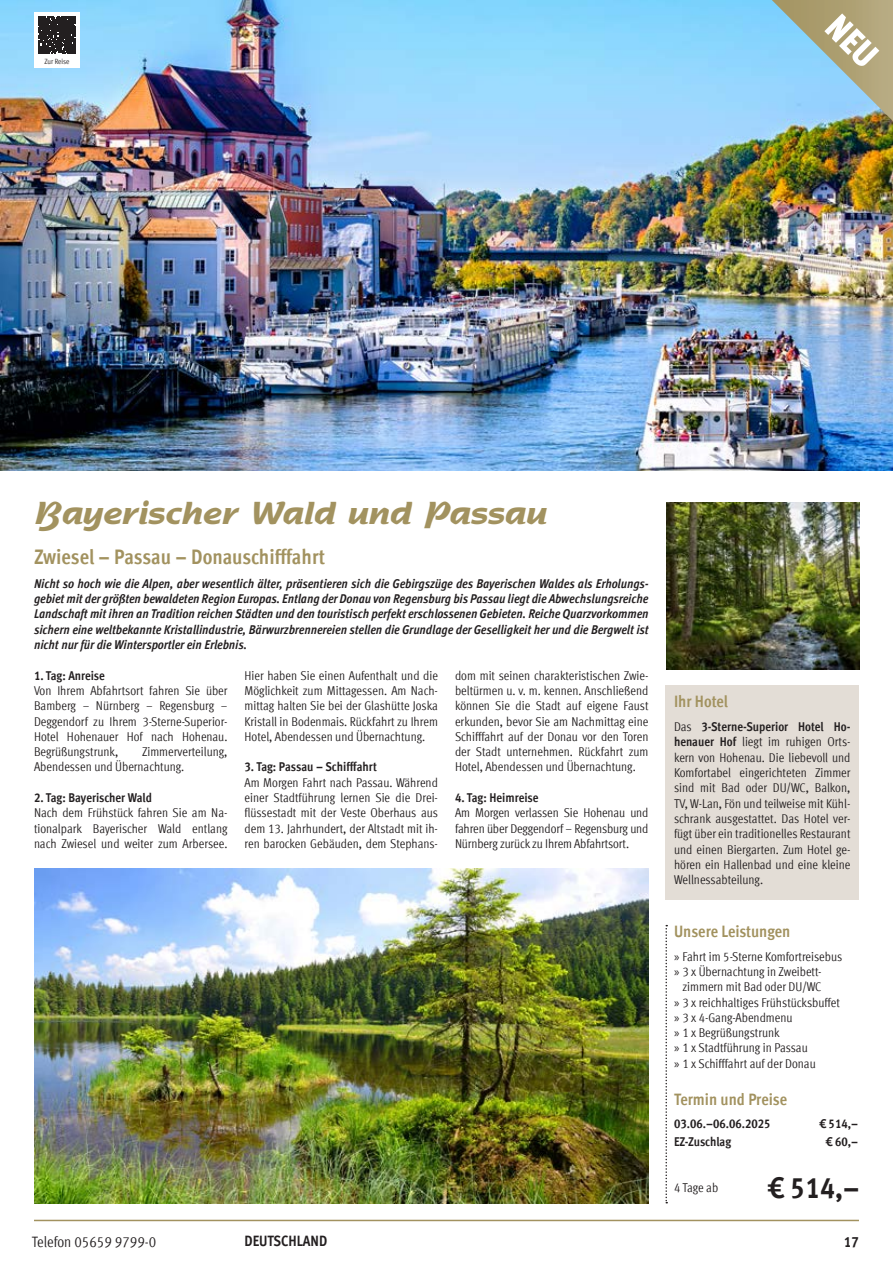
<style>
.page{position:relative;width:893px;height:1263px;background:#fff}
.page>*{position:absolute;margin:0;border:0;box-sizing:border-box;transform-origin:0 0}
.t1{font:700 33px "Agfa Nadianne";color:#a2925f}
.t2{font:700 condensed 30px "Meta Offc";color:#231f20}
.t3{font:700 condensed 21px "Meta Offc";color:#a2925f}
.t4{font:700 condensed 16.5px "Meta Offc";color:#a2925f}
.t5{font:condensed 15px "Meta Offc";color:#231f20}
.t6{font:700 condensed 15px "Meta Offc";color:#231f20}
.t7{font:condensed 12.75px/15.3px "Meta Offc";letter-spacing:-.005em;color:#231f20;text-align:justify}
.t8{font:italic 700 condensed 12.75px/15.3px "Meta Offc";color:#231f20;text-align:justify}
.t9{font:700 condensed 12.75px "Meta Offc";color:#231f20}
.t10{font:condensed 7.5px "Meta Offc";letter-spacing:-.01em;color:#231f20}
.s1{font-weight:700}
.s2{font-family:"Myriad Pro";font-stretch:normal}
</style>
<div class="page">
<hr style="left:34px;top:1220px;width:825px;height:1px;background:#a2925f">
<svg style="left:665px;top:925px;width:2px;height:278px"></svg>
<img style="left:34px;top:869px;width:614px;height:334px">
<img style="left:0;top:0;width:893px;height:471px">
<img style="left:666px;top:502px;width:194px;height:167px">
<div style="left:665px;top:685px;width:194px;height:214px;background:#e3ddd6"></div>
<div style="left:34px;top:12px;width:46px;height:55px;background:#fff"></div>
<svg style="left:38px;top:16px;width:38px;height:38px"></svg>
<svg style="left:772px;top:0;width:121px;height:121px"></svg>
<p class="t10" style="left:45px;top:57px;width:26px">Zur Reise</p>
<h1 class="t1" style="left:34px;top:492px;width:515px">Bayerischer Wald und Passau</h1>
<h3 class="t3" style="left:34px;top:544px;width:293px">Zwiesel – Passau – Donauschifffahrt</h3>
<p class="t8" style="left:34px;top:576px;width:616px">Nicht so hoch wie die Alpen, aber wesentlich älter, präsentieren sich die Gebirgszüge des Bayerischen Waldes als Erholungs&shy;gebiet mit der größten bewaldeten Region Europas. Entlang der Donau von Regensburg bis Passau liegt die Abwechslungsreiche Landschaft mit ihren an Tradition reichen Städten und den touristisch perfekt erschlossenen Gebieten. Reiche Quarzvorkommen sichern eine weltbekannte Kristallindustrie, Bärwurzbrennereien stellen die Grundlage der Geselligkeit her und die Bergwelt ist nicht nur für die Wintersportler ein Erlebnis.</p>
<p class="t7" style="left:244px;top:668px;width:195px">Hier haben Sie einen Aufenthalt und die Möglichkeit zum Mittagessen. Am Nach&shy;mittag halten Sie bei der Glashütte Joska Kristall in Bodenmais. Rückfahrt zu Ihrem Hotel, Abendessen und Übernachtung.</p>
<p class="t9" style="left:244px;top:759px;width:134px">3. Tag: Passau – Schifffahrt</p>
<p class="t7" style="left:244px;top:775px;width:195px">Am Morgen Fahrt nach Passau. Während einer Stadtführung lernen Sie die Drei&shy;flüssestadt mit der Veste Oberhaus aus dem 13. Jahrhundert, der Altstadt mit ih&shy;ren barocken Gebäuden, dem Stephans-</p>
<p class="t7" style="left:455px;top:668px;width:195px">dom mit seinen charakteristischen Zwie&shy;beltürmen u. v. m. kennen. Anschließend können Sie die Stadt auf eigene Faust erkunden, bevor Sie am Nachmittag eine Schifffahrt auf der Donau vor den Toren der Stadt unternehmen. Rückfahrt zum Hotel, Abendessen und Übernachtung.</p>
<p class="t9" style="left:455px;top:790px;width:85px">4. Tag: Heimreise</p>
<p class="t7" style="left:455px;top:805px;width:195px">Am Morgen verlassen Sie Hohenau und fahren über Deggendorf – Regensburg und Nürnberg zurück zu Ihrem Abfahrtsort.</p>
<p class="t9" style="left:34px;top:668px;width:72px">1. Tag: Anreise</p>
<p class="t7" style="left:34px;top:683px;width:195px">Von Ihrem Abfahrtsort fahren Sie über Bamberg – Nürnberg – Regensburg – Deggendorf zu Ihrem 3-Sterne-Superior-Hotel Hohenauer Hof nach Hohenau.<br>Begrüßungstrunk,</p>
<p class="t7" style="left:34px;top:744px;width:195px;text-indent:108px">Zimmerverteilung,<br>Abendessen und Übernachtung.</p>
<p class="t9" style="left:34px;top:790px;width:119px">2. Tag: Bayerischer Wald</p>
<p class="t7" style="left:34px;top:805px;width:195px">Nach dem Frühstück fahren Sie am Na&shy;tionalpark Bayerischer Wald entlang nach Zwiesel und weiter zum Arbersee.</p>
<p class="t4" style="left:674px;top:691px;width:56px">Ihr Hotel</p>
<p class="t7" style="left:674px;top:719px;width:178px">Das <span class="s1">3-Sterne-Superior Hotel Ho&shy;henauer Hof</span> liegt im ruhigen Orts&shy;kern von Hohenau. Die liebevoll und Komfortabel eingerichteten Zimmer sind mit Bad oder DU/WC, Balkon, TV, W-Lan, Fön und teilweise mit Kühl&shy;schrank ausgestattet. Das Hotel ver&shy;fügt über ein traditionelles Restaurant und einen Biergarten. Zum Hotel ge&shy;hören ein Hallenbad und eine kleine Wellnessabteilung.</p>
<p class="t4" style="left:674px;top:921px;width:118px">Unsere Leistungen</p>
<p class="t7" style="left:674px;top:949px;width:170px"><span class="s2">»</span> Fahrt im 5-Sterne Komfortreisebus</p>
<p class="t7" style="left:674px;top:964px;width:148px"><span class="s2">»</span> 3 x Übernachtung in Zweibett-</p>
<p class="t7" style="left:682px;top:979px;width:140px">zimmern mit Bad oder DU/WC</p>
<p class="t7" style="left:674px;top:995px;width:167px"><span class="s2">»</span> 3 x reichhaltiges Frühstücksbuffet</p>
<p class="t7" style="left:674px;top:1010px;width:120px"><span class="s2">»</span> 3 x 4-Gang-Abendmenu</p>
<p class="t7" style="left:674px;top:1025px;width:107px"><span class="s2">»</span> 1 x Begrüßungstrunk</p>
<p class="t7" style="left:674px;top:1040px;width:135px"><span class="s2">»</span> 1 x Stadtführung in Passau</p>
<p class="t7" style="left:674px;top:1056px;width:143px"><span class="s2">»</span> 1 x Schifffahrt auf der Donau</p>
<p class="t4" style="left:674px;top:1089px;width:115px">Termin und Preise</p>
<p class="t9" style="left:674px;top:1116px;width:98px">03.06.–06.06.2025</p>
<p class="t9" style="left:820px;top:1116px;width:40px">€ 514,–</p>
<p class="t9" style="left:674px;top:1134px;width:59px">EZ-Zuschlag</p>
<p class="t9" style="left:826px;top:1134px;width:34px">€ 60,–</p>
<p class="t7" style="left:674px;top:1180px;width:46px">4 Tage ab</p>
<h2 class="t2" style="left:769px;top:1170px;width:92px">€ 514,–</h2>
<p class="t5" style="left:32px;top:1233px;width:126px">Telefon 05659 9799-0</p>
<p class="t6" style="left:244px;top:1232px;width:84px">DEUTSCHLAND</p>
<p class="t6" style="left:844px;top:1233px;width:16px">17</p>
</div>
